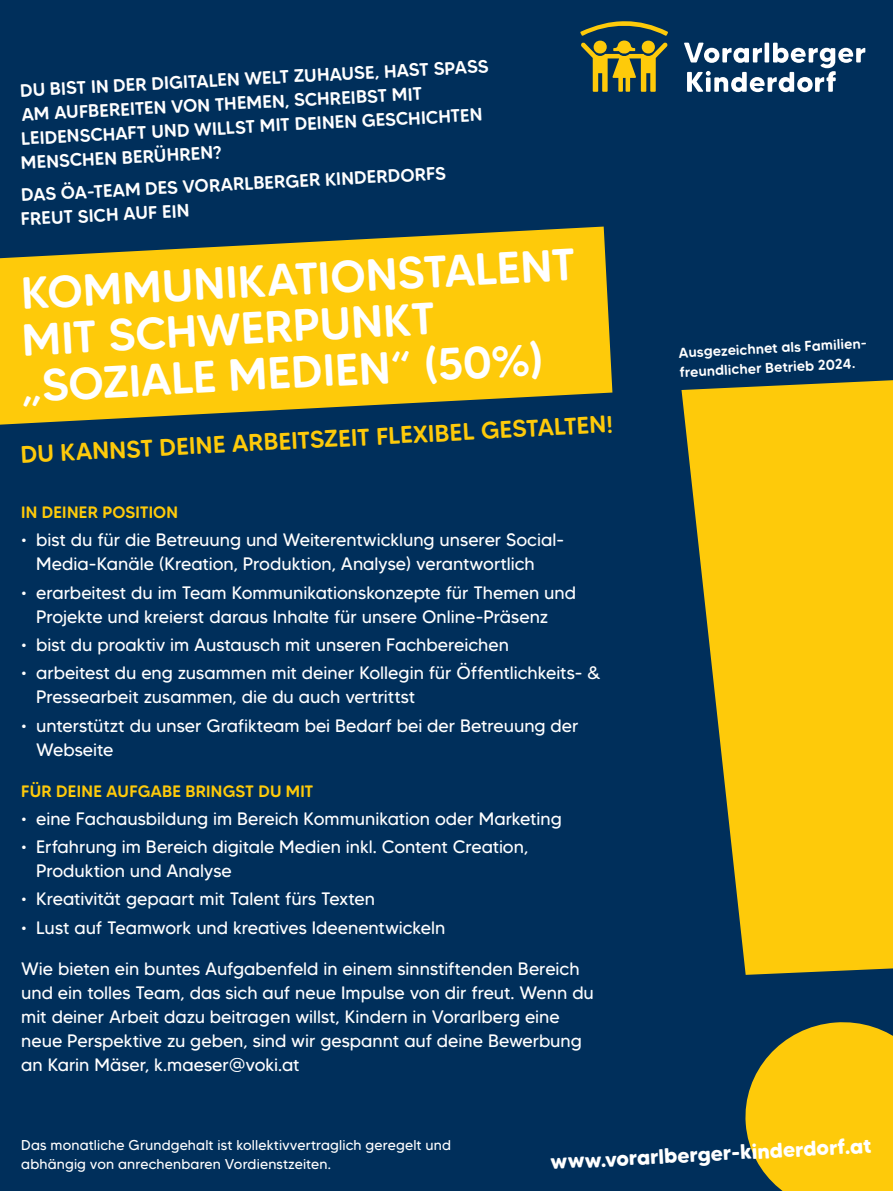
<style>
.page{position:relative;width:893px;height:1191px;background:#002f5b}
.page>*{position:absolute;margin:0;border:0;box-sizing:border-box;transform-origin:0 0}
.t1{font:500 45px/46.5px "MADE Tommy Soft";color:#fff}
.t2{font:500 24px "MADE Tommy Soft";color:#feca0a}
.t3{font:700 21px "MADE Tommy Soft";color:#fff}
.t4{font:18px/24px "MADE Tommy Soft";color:#fff}
.t5{font:500 18px/24px "MADE Tommy Soft";color:#fff}
.t6{font:500 16.5px "MADE Tommy Soft";letter-spacing:.015em;color:#feca0a}
.t7{font:14.25px/19.5px "MADE Tommy Soft";letter-spacing:.01em;color:#fff}
.t8{font:500 14.25px/19.5px "MADE Tommy Soft";color:#fff}
</style>
<div class="page">
<svg style="left:684px;top:43px;width:181px;height:49px"></svg>
<svg style="left:580px;top:21px;width:88px;height:71px"></svg>
<svg style="left:0;top:226px;width:612px;height:198px;fill:#feca0a"></svg>
<svg style="left:681px;top:380px;width:212px;height:811px;fill:#feca0a"></svg>
<p class="t5" style="left:17px;top:79px;width:473px;rotate:-3deg">DU BIST IN DER DIGITALEN WELT ZUHAUSE, HAST SPASS AM AUFBEREITEN VON THEMEN, SCHREIBST MIT LEIDENSCHAFT UND WILLST MIT DEINEN GESCHICHTEN MENSCHEN BERÜHREN?</p>
<p class="t5" style="left:19px;top:183px;width:428px;rotate:-3deg">DAS ÖA-TEAM DES VORARLBERGER KINDERDORFS<br>FREUT SICH AUF EIN</p>
<h1 class="t1" style="left:15px;top:270px;width:561px;rotate:-3deg">KOMMUNIKATIONSTALENT<br>MIT SCHWERPUNKT „SOZIALE MEDIEN“ (50%)</h1>
<h2 class="t2" style="left:20px;top:440px;width:595px;rotate:-3deg">DU KANNST DEINE ARBEITSZEIT FLEXIBEL GESTALTEN!</h2>
<p class="t6" style="left:21px;top:502px;width:158px">IN DEINER POSITION</p>
<p class="t4" style="left:36px;top:528px;width:530px;text-indent:-15px">• bist du für die Betreuung und Weiterentwicklung unserer Social-<br>Media-Kanäle (Kreation, Produktion, Analyse) verantwortlich</p>
<p class="t4" style="left:36px;top:580px;width:541px;text-indent:-15px">• erarbeitest du im Team Kommunikationskonzepte für Themen und<br>Projekte und kreierst daraus Inhalte für unsere Online-Präsenz</p>
<p class="t4" style="left:21px;top:632px;width:489px">• bist du proaktiv im Austausch mit unseren Fachbereichen</p>
<p class="t4" style="left:36px;top:661px;width:566px;text-indent:-15px">• arbeitest du eng zusammen mit deiner Kollegin für Öffentlichkeits- &amp;<br>Pressearbeit zusammen, die du auch vertrittst</p>
<p class="t4" style="left:36px;top:713px;width:544px;text-indent:-15px">• unterstützt du unser Grafikteam bei Bedarf bei der Betreuung der<br>Webseite</p>
<p class="t6" style="left:21px;top:780px;width:294px">FÜR DEINE AUFGABE BRINGST DU MIT</p>
<p class="t4" style="left:21px;top:806px;width:542px">• eine Fachausbildung im Bereich Kommunikation oder Marketing</p>
<p class="t4" style="left:36px;top:834px;width:494px;text-indent:-15px">• Erfahrung im Bereich digitale Medien inkl. Content Creation,<br>Produktion und Analyse</p>
<p class="t4" style="left:21px;top:887px;width:355px">• Kreativität gepaart mit Talent fürs Texten</p>
<p class="t4" style="left:21px;top:915px;width:426px">• Lust auf Teamwork und kreatives Ideenentwickeln</p>
<p class="t4" style="left:21px;top:956px;width:574px">Wie bieten ein buntes Aufgabenfeld in einem sinnstiftenden Bereich und ein tolles Team, das sich auf neue Impulse von dir freut. Wenn du mit deiner Arbeit dazu beitragen willst, Kindern in Vorarlberg eine neue Perspektive zu geben, sind wir gespannt auf deine Bewerbung an Karin Mäser, k.maeser@voki.at</p>
<p class="t8" style="left:678px;top:343px;width:191px;rotate:-3deg">Ausgezeichnet als Familien&shy;freundlicher Betrieb 2024.</p>
<p class="t7" style="left:21px;top:1135px;width:431px">Das monatliche Grundgehalt ist kollektivvertraglich geregelt und abhängig von anrechenbaren Vordienstzeiten.</p>
<p class="t3" style="left:550px;top:1149px;width:323px;rotate:-3deg">www.vorarlberger-kinderdorf.at</p>
</div>
